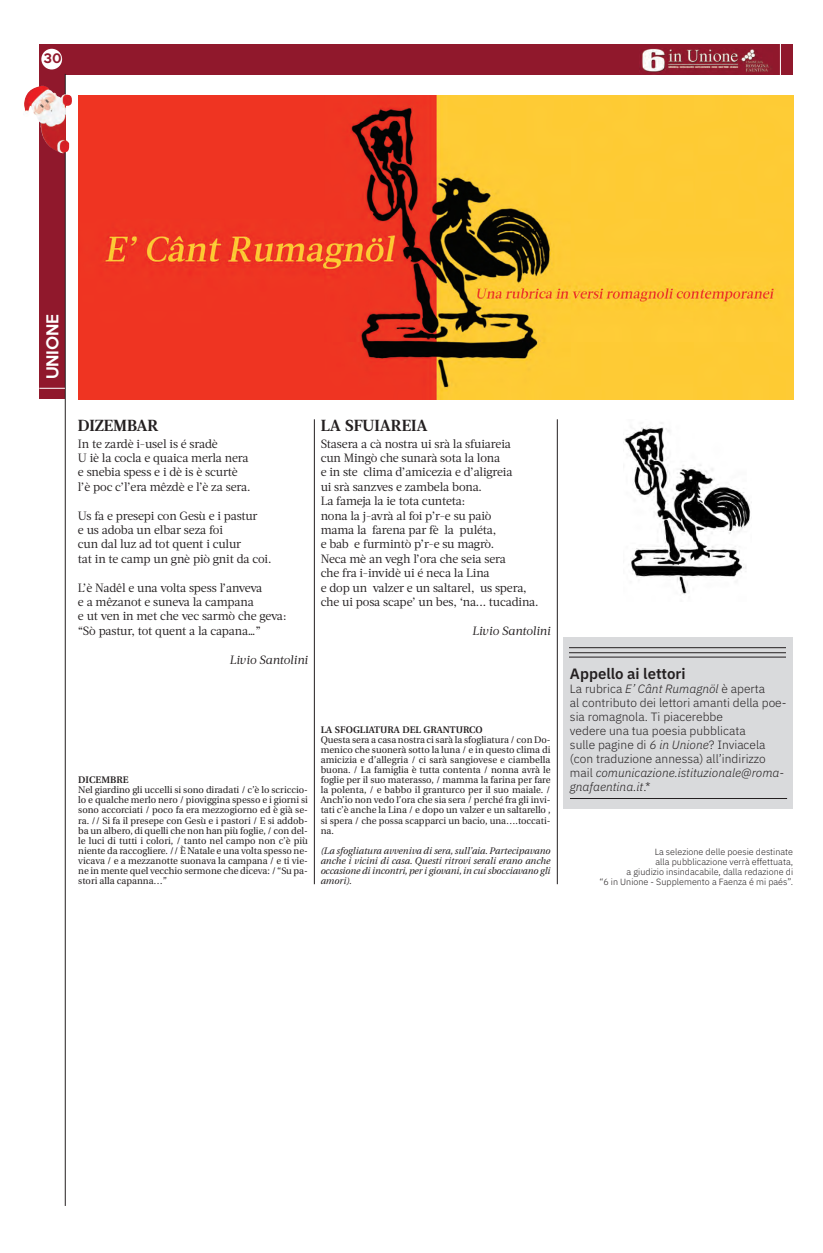
<style>
.page{position:relative;width:823px;height:1253px;background:#fff}
.page>*{position:absolute;margin:0;border:0;box-sizing:border-box;transform-origin:0 0}
.t1{font:700 16px "Acta";letter-spacing:-.01em;color:#231f20}
.t2{font:600 15px "IBM Plex Sans";color:#231f20}
.t3{font:500 15px "Keep Calm";color:#fff}
.t4{font:12px/14.4px "Acta";letter-spacing:-.015em;color:#231f20}
.t5{font:300 12px/14px "IBM Plex Sans";color:#231f20}
.t6{font:italic 12px "Acta";letter-spacing:-.01em;color:#231f20}
.t7{font:500 12px "Keep Calm";color:#90182c}
.t8{font:9.5px/10.1px "Utopia";color:#231f20;text-align:justify}
.t9{font:italic 9.5px/10.1px "Utopia";letter-spacing:-.01em;color:#231f20;text-align:justify}
.t10{font:600 9.5px "Utopia";color:#231f20}
.t11{font:300 9px/10.1px "IBM Plex Sans";color:#231f20;text-align:right}
.s1{font-style:italic}
</style>
<div class="page">
<div style="left:40px;top:45px;width:752px;height:30px;background:#90182c"></div>
<div style="left:39px;top:45px;width:26px;height:353px;background:#90182c"></div>
<div style="left:41px;top:49px;width:21px;height:20px;background:#fff;border-radius:50%"></div>
<hr style="left:65px;top:74px;width:1px;height:1132px;background:#231f20">
<svg style="left:39px;top:388px;width:26px;height:1px"></svg>
<hr style="left:779px;top:42px;width:1px;height:37px;background:#fff">
<img style="left:642px;top:48px;width:129px;height:25px">
<img style="left:78px;top:96px;width:714px;height:303px">
<hr style="left:556px;top:419px;width:1px;height:465px;background:#231f20">
<div style="left:563px;top:637px;width:229px;height:172px;background:#d9dadc"></div>
<hr style="left:568px;top:647px;width:217px;height:1px;background:#231f20">
<hr style="left:568px;top:652px;width:217px;height:1px;background:#231f20">
<hr style="left:568px;top:657px;width:217px;height:1px;background:#231f20">
<hr style="left:569px;top:798px;width:217px;height:1px;background:#231f20">
<img style="left:623px;top:422px;width:128px;height:172px">
<hr style="left:314px;top:419px;width:1px;height:465px;background:#231f20">
<img style="left:24px;top:86px;width:48px;height:67px">
<p class="t7" style="left:43px;top:48px;width:20px">30</p>
<h2 class="t3" style="left:39px;top:379px;width:67px;rotate:-90deg">UNIONE</h2>
<h1 class="t1" style="left:78px;top:420px;width:82px">DIZEMBAR</h1>
<p class="t4" style="left:78px;top:437px;width:174px">In te zardè i-usel is é sradè<br>U iè la cocla e quaica merla nera e snebia spess e i dè is è scurtè l’è poc c’l’era mêzdè e l’è za sera.</p>
<p class="t4" style="left:78px;top:509px;width:195px">Us fa e presepi con Gesù e i pastur<br>e us adoba un elbar seza foi<br>cun dal luz ad tot quent i culur<br>tat in te camp un gnè piò gnit da coi.</p>
<p class="t4" style="left:78px;top:581px;width:210px">L’è Nadêl e una volta spess l’anveva<br>e a mêzanot e suneva la campana<br>e ut ven in met che vec sarmò che geva: “Sò pastur, tot quent a la capana…”</p>
<p class="t6" style="left:229px;top:655px;width:80px">Livio Santolini</p>
<h1 class="t1" style="left:320px;top:420px;width:108px">LA SFUIAREIA</h1>
<p class="t4" style="left:320px;top:437px;width:219px">Stasera a cà nostra ui srà la sfuiareia<br>cun Mingò che sunarà sota la lona<br>e in ste clima d’amicezia e d’aligreia<br>ui srà sanzves e zambela bona.<br>La fameja la ie tota cunteta:<br>nona la j-avrà al foi p’r-e su paiò<br>mama la farena par fè la puléta,<br>e bab e furmintò p’r-e su magrò.<br>Neca mè an vegh l’ora che seia sera<br>che fra i-invidè ui é neca la Lina<br>e dop un valzer e un saltarel, us spera, che ui posa scape’ un bes, ‘na... tucadina.</p>
<p class="t6" style="left:471px;top:626px;width:80px">Livio Santolini</p>
<p class="t10" style="left:78px;top:776px;width:52px">DICEMBRE</p>
<p class="t8" style="left:78px;top:786px;width:231px">Nel giardino gli uccelli si sono diradati / c’è lo scriccio&shy;lo e qualche merlo nero / pioviggina spesso e i giorni si sono accorciati / poco fa era mezzogiorno ed è già se&shy;ra. // Si fa il presepe con Gesù e i pastori / E si addob&shy;ba un albero, di quelli che non han più foglie, / con del&shy;le luci di tutti i colori, / tanto nel campo non c’è più niente da raccogliere. // È Natale e una volta spesso ne&shy;vicava / e a mezzanotte suonava la campana / e ti vie&shy;ne in mente quel vecchio sermone che diceva: / “Su pa&shy;stori alla capanna…”</p>
<p class="t10" style="left:320px;top:726px;width:163px">LA SFOGLIATURA DEL GRANTURCO</p>
<p class="t8" style="left:320px;top:735px;width:231px">Questa sera a casa nostra ci sarà la sfogliatura / con Do&shy;menico che suonerà sotto la luna / e in questo clima di amicizia e d’allegria / ci sarà sangiovese e ciambella buona. / La famiglia è tutta contenta / nonna avrà le foglie per il suo materasso, / mamma la farina per fare la polenta, / e babbo il granturco per il suo maiale. / Anch’io non vedo l’ora che sia sera / perché fra gli invi&shy;tati c’è anche la Lina / e dopo un valzer e un saltarello , si spera / che possa scapparci un bacio, una….toccati&shy;na.</p>
<p class="t9" style="left:320px;top:846px;width:231px">(La sfogliatura avveniva di sera, sull’aia. Partecipavano anche i vicini di casa. Questi ritrovi serali erano anche occasione di incontri, per i giovani, in cui sbocciavano gli amori).</p>
<h2 class="t2" style="left:569px;top:662px;width:117px">Appello ai lettori</h2>
<p class="t5" style="left:569px;top:681px;width:218px">La rubrica <span class="s1">E’ Cânt Rumagnöl</span> è aperta<br>al contributo dei lettori amanti della poe&shy;sia romagnola. Ti piacerebbe<br>vedere una tua poesia pubblicata<br>sulle pagine di <span class="s1">6 in Unione</span>? Inviacela (con traduzione annessa) all’indirizzo mail <span class="s1">comunicazione.istituzionale@roma&shy;gnafaentina.it</span>.*</p>
<p class="t11" style="left:599px;top:846px;width:195px">La selezione delle poesie destinate<br>alla pubblicazione verrà effettuata,<br>a giudizio insindacabile, dalla redazione di<br>“6 in Unione - Supplemento a Faenza é mi paés”.</p>
</div>
